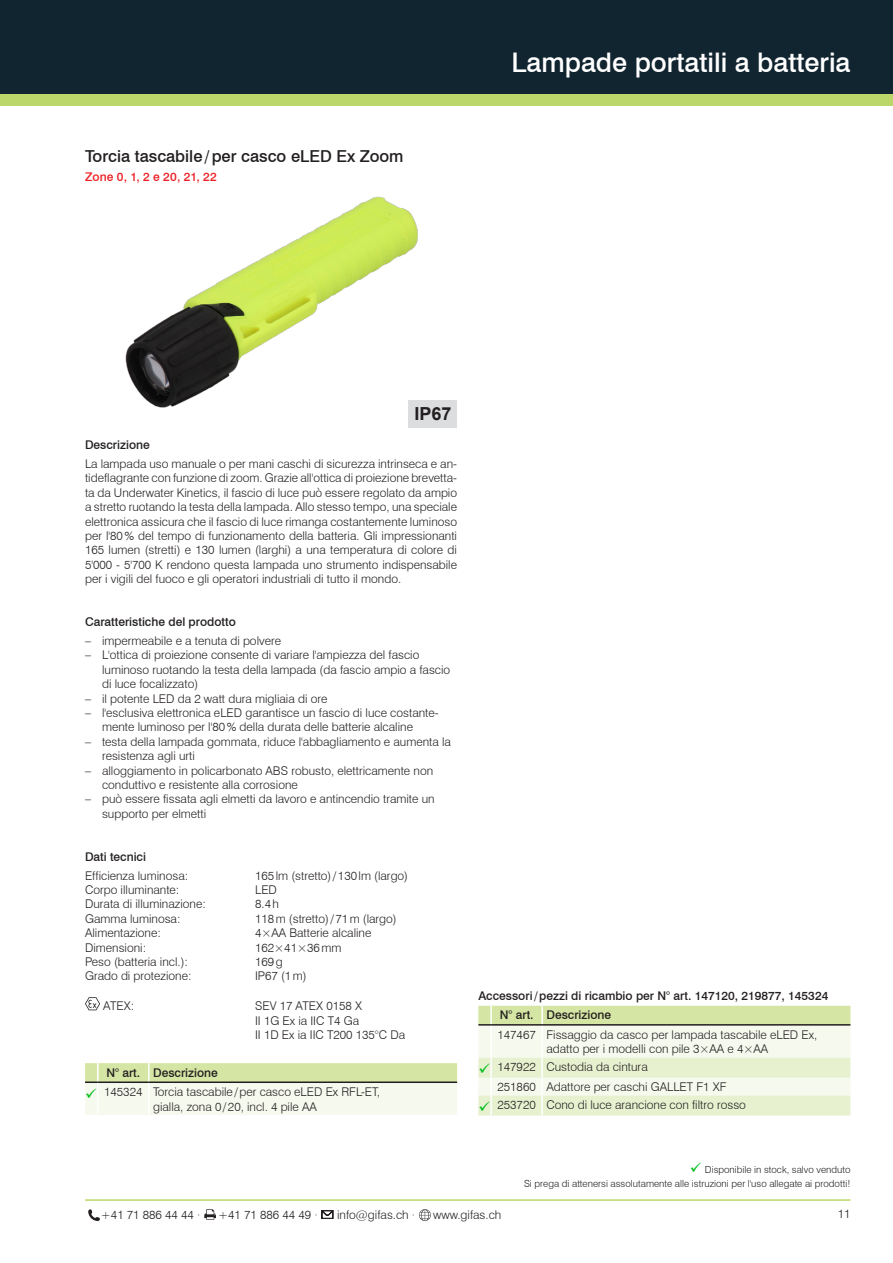
<style>
.page{position:relative;width:893px;height:1263px;background:#fff}
.page>*{position:absolute;margin:0;border:0;box-sizing:border-box;transform-origin:0 0}
.t1{font:500 27px "Swiss 721 BT";color:#fff}
.t2{font:700 18px "Arial";color:#231f20}
.t3{font:500 16.5px "Swiss 721 BT";color:#231f20}
.t4{font:300 12px/14.4px "Swiss 721 BT";color:#231f20}
.t5{font:500 12px/19.2px "Swiss 721 BT";color:#231f20}
.t6{font:500 12px "Swiss 721 BT";letter-spacing:.015em;color:#ee1d23}
.t7{font:300 9.75px/14.4px "Swiss 721 BT";color:#231f20;text-align:right}
.s1{color:#00bf1d}
</style>
<div class="page">
<div style="left:0;top:85px;width:893px;height:21px;background:#bbd76a"></div>
<div style="left:0;top:0;width:893px;height:94px;background:#112530"></div>
<hr style="left:85px;top:1199px;width:765px;height:2px;background:#bbd76a">
<svg style="left:88px;top:1209px;width:12px;height:12px"></svg>
<svg style="left:204px;top:1209px;width:12px;height:11px"></svg>
<svg style="left:322px;top:1210px;width:11px;height:9px"></svg>
<svg style="left:419px;top:1209px;width:12px;height:12px"></svg>
<div style="left:409px;top:400px;width:48px;height:27px;background:#dcdddf"></div>
<img style="left:125px;top:196px;width:293px;height:216px">
<svg style="left:85px;top:1063px;width:372px;height:52px;background:#e5edcf"></svg>
<hr style="left:98px;top:1081px;width:51px;height:2px;background:#231f20">
<svg style="left:478px;top:1006px;width:372px;height:109px;background:#e8f0d4"></svg>
<hr style="left:491px;top:1024px;width:51px;height:1px;background:#231f20">
<svg style="left:85px;top:997px;width:15px;height:13px"></svg>
<h3 class="t3" style="left:85px;top:146px;width:320px">Torcia tascabile/per casco eLED Ex Zoom</h3>
<p class="t6" style="left:85px;top:169px;width:133px">Zone 0, 1, 2 e 20, 21, 22</p>
<h1 class="t1" style="left:511px;top:46px;width:340px">Lampade portatili a batteria</h1>
<h2 class="t2" style="left:414px;top:401px;width:39px">IP67</h2>
<p class="t5" style="left:85px;top:435px;width:66px">Descrizione</p>
<p class="t4" style="left:85px;top:456px;width:374px;text-align:justify">La lampada uso manuale o per mani caschi di sicurezza intrinseca e an&shy;tideflagrante con funzione di zoom. Grazie all'ottica di proiezione brevetta&shy;ta da Underwater Kinetics, il fascio di luce può essere regolato da ampio a stretto ruotando la testa della lampada. Allo stesso tempo, una speciale elettronica assicura che il fascio di luce rimanga costantemente luminoso per l'80% del tempo di funzionamento della batteria. Gli impressionanti 165 lumen (stretti) e 130 lumen (larghi) a una temperatura di colore di 5'000 - 5'700 K rendono questa lampada uno strumento indispensabile per i vigili del fuoco e gli operatori industriali di tutto il mondo.</p>
<p class="t5" style="left:85px;top:612px;width:152px">Caratteristiche del prodotto</p>
<p class="t4" style="left:85px;top:633px;width:198px">– impermeabile e a tenuta di polvere</p>
<p class="t4" style="left:102px;top:648px;width:350px;text-indent:-17px">– L'ottica di proiezione consente di variare l'ampiezza del fascio luminoso ruotando la testa della lampada (da fascio ampio a fascio di luce focalizzato)</p>
<p class="t4" style="left:85px;top:691px;width:244px">– il potente LED da 2 watt dura migliaia di ore</p>
<p class="t4" style="left:102px;top:705px;width:338px;text-indent:-17px">– l'esclusiva elettronica eLED garantisce un fascio di luce costante&shy;mente luminoso per l'80% della durata delle batterie alcaline</p>
<p class="t4" style="left:102px;top:734px;width:350px;text-indent:-17px">– testa della lampada gommata, riduce l'abbagliamento e aumenta la resistenza agli urti</p>
<p class="t4" style="left:102px;top:763px;width:333px;text-indent:-17px">– alloggiamento in policarbonato ABS robusto, elettricamente non conduttivo e resistente alla corrosione</p>
<p class="t4" style="left:102px;top:792px;width:334px;text-indent:-17px">– può essere fissata agli elmetti da lavoro e antincendio tramite un supporto per elmetti</p>
<p class="t5" style="left:85px;top:847px;width:62px">Dati tecnici</p>
<p class="t4" style="left:85px;top:868px;width:105px">Efficienza luminosa:</p>
<p class="t4" style="left:255px;top:868px;width:154px">165lm (stretto)/130lm (largo)</p>
<p class="t4" style="left:85px;top:882px;width:96px">Corpo illuminante:</p>
<p class="t4" style="left:255px;top:882px;width:23px">LED</p>
<p class="t4" style="left:85px;top:897px;width:122px">Durata di illuminazione:</p>
<p class="t4" style="left:255px;top:897px;width:25px">8.4h</p>
<p class="t4" style="left:85px;top:911px;width:97px">Gamma luminosa:</p>
<p class="t4" style="left:255px;top:911px;width:143px">118m (stretto)/71m (largo)</p>
<p class="t4" style="left:85px;top:926px;width:77px">Alimentazione:</p>
<p class="t4" style="left:255px;top:926px;width:118px">4×AA Batterie alcaline</p>
<p class="t4" style="left:85px;top:940px;width:63px">Dimensioni:</p>
<p class="t4" style="left:255px;top:940px;width:88px">162×41×36mm</p>
<p class="t4" style="left:85px;top:954px;width:104px">Peso (batteria incl.):</p>
<p class="t4" style="left:255px;top:954px;width:29px">169g</p>
<p class="t4" style="left:85px;top:969px;width:108px">Grado di protezione:</p>
<p class="t4" style="left:255px;top:969px;width:53px">IP67 (1m)</p>
<p class="t4" style="left:103px;top:999px;width:32px">ATEX:</p>
<p class="t4" style="left:255px;top:999px;width:152px">SEV 17 ATEX 0158 X<br>II 1G Ex ia IIC T4 Ga<br>II 1D Ex ia IIC T200 135°C Da</p>
<p class="t5" style="left:106px;top:1062px;width:113px">N° art. Descrizione</p>
<p class="t4" style="left:85px;top:1085px;width:296px;text-align:center"><span class="s1">✓</span> 145324 Torcia tascabile/per casco eLED Ex RFL-ET, gialla, zona 0/20, incl. 4 pile AA</p>
<p class="t5" style="left:500px;top:986px;width:330px;text-indent:-21px">Accessori/pezzi di ricambio per N° art. 147120, 219877, 145324<br>N° art. Descrizione</p>
<p class="t4" style="left:497px;top:1027px;width:321px;text-align:center">147467 Fissaggio da casco per lampada tascabile eLED Ex, adatto per i modelli con pile 3×AA e 4×AA</p>
<p class="t4" style="left:497px;top:1056px;width:231px;line-height:20.1px;text-indent:-19px"><span class="s1">✓</span> 147922 Custodia da cintura<br>251860 Adattore per caschi GALLET F1 XF</p>
<p class="t4" style="left:478px;top:1097px;width:269px"><span class="s1">✓</span> 253720 Cono di luce arancione con filtro rosso</p>
<p class="t7" style="left:524px;top:1162px;width:328px"><span class="s1">✓</span> Disponibile in stock, salvo venduto<br>Si prega di attenersi assolutamente alle istruzioni per l'uso allegate ai prodotti!</p>
<p class="t4" style="left:101px;top:1207px;width:101px">+41 71 886 44 44 ·</p>
<p class="t4" style="left:218px;top:1207px;width:101px">+41 71 886 44 49 ·</p>
<p class="t4" style="left:337px;top:1207px;width:80px">info@gifas.ch ·</p>
<p class="t4" style="left:433px;top:1207px;width:70px">www.gifas.ch</p>
<p class="t4" style="left:838px;top:1207px;width:14px">11</p>
</div>
